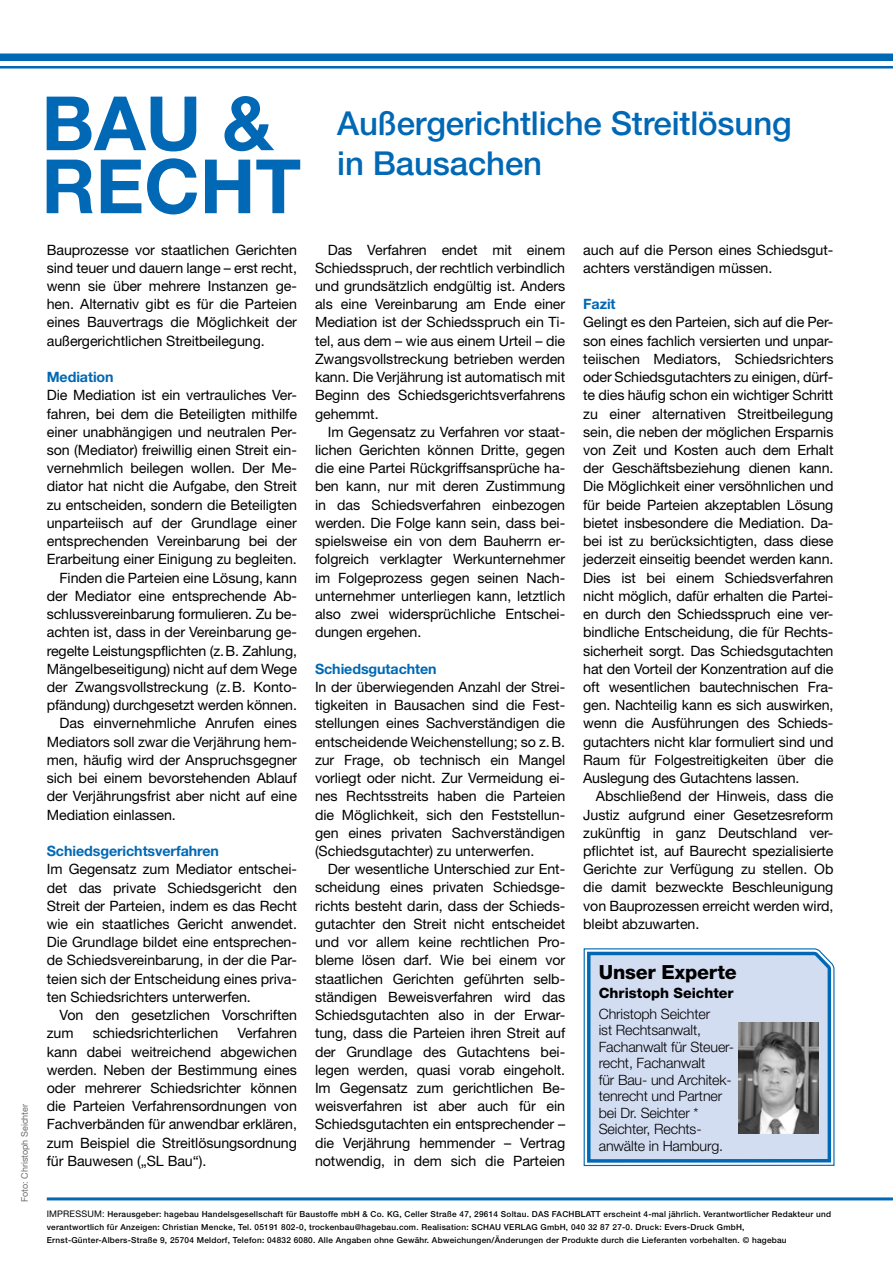
<style>
.page{position:relative;width:893px;height:1263px;background:#fff}
.page>*{position:absolute;margin:0;border:0;box-sizing:border-box;transform-origin:0 0}
.t1{font:700 75px/63px "Helvetica Neue";color:#0068b4}
.t2{font:500 33px/39.6px "Helvetica Neue";letter-spacing:-.005em;color:#0068b4}
.t3{font:800 19.5px "Helvetica Neue";letter-spacing:-.01em;color:#000}
.t4{font:14.25px/18.3px "Helvetica Neue";letter-spacing:-.005em;color:#000;text-align:justify}
.t5{font:300 14.25px/16.5px "Helvetica Neue";letter-spacing:-.01em;color:#000}
.t6{font:700 14.25px "Helvetica Neue";letter-spacing:-.005em;color:#0068b4}
.t7{font:800 14.25px "Helvetica Neue";color:#000}
.t8{font:9px "Helvetica Neue";color:#6e6e6e}
.t9{font:500 8.25px/12.8px "Helvetica Neue";letter-spacing:.03em;color:#000}
.s1{font-weight:400;font-size:9px}
</style>
<div class="page">
<svg style="left:1px;top:67px;width:892px;height:2px;background:#3e8cc6"></svg>
<svg style="left:1px;top:53px;width:892px;height:14px"></svg>
<hr style="left:47px;top:1197px;width:846px;height:3px;background:#0068b4">
<svg style="left:583px;top:948px;width:252px;height:219px;background:#80b3d9"></svg>
<svg style="left:585px;top:949px;width:248px;height:215px;background:#c5d5ed"></svg>
<img style="left:739px;top:1022px;width:80px;height:112px">
<p class="t8" style="left:18px;top:1202px;width:100px;rotate:-90deg">Foto: Christoph Seichter</p>
<h1 class="t1" style="left:41px;top:90px;width:261px">BAU &amp;<br>RECHT</h1>
<p class="t4" style="left:47px;top:240px;width:252px">Bauprozesse vor staatlichen Gerichten sind teuer und dauern lange – erst recht, wenn sie über mehrere Instanzen ge&shy;hen. Alternativ gibt es für die Parteien eines Bauvertrags die Möglichkeit der außergerichtlichen Streitbeilegung.</p>
<p class="t6" style="left:47px;top:368px;width:68px">Mediation</p>
<p class="t4" style="left:47px;top:386px;width:252px">Die Mediation ist ein vertrauliches Ver-</p>
<p class="t4" style="left:47px;top:404px;width:252px">fahren, bei dem die Beteiligten mithilfe</p>
<p class="t4" style="left:47px;top:422px;width:252px">einer unabhängigen und neutralen Per-</p>
<p class="t4" style="left:47px;top:441px;width:252px">son (Mediator) freiwillig einen Streit ein-</p>
<p class="t4" style="left:47px;top:459px;width:252px">vernehmlich beilegen wollen. Der Me-</p>
<p class="t4" style="left:47px;top:477px;width:252px">diator hat nicht die Aufgabe, den Streit</p>
<p class="t4" style="left:47px;top:495px;width:252px">zu entscheiden, sondern die Beteiligten</p>
<p class="t4" style="left:47px;top:513px;width:252px">unparteiisch auf der Grundlage einer</p>
<p class="t4" style="left:47px;top:532px;width:252px">entsprechenden Vereinbarung bei der</p>
<p class="t4" style="left:47px;top:550px;width:252px">Erarbeitung einer Einigung zu begleiten.</p>
<p class="t4" style="left:60px;top:568px;width:239px">Finden die Parteien eine Lösung, kann</p>
<p class="t4" style="left:47px;top:586px;width:252px">der Mediator eine entsprechende Ab-</p>
<p class="t4" style="left:47px;top:605px;width:249px">schlussvereinbarung formulieren. Zu be--</p>
<p class="t4" style="left:47px;top:623px;width:252px">achten ist, dass in der Vereinbarung ge-</p>
<p class="t4" style="left:47px;top:641px;width:252px">regelte Leistungspflichten (z.B. Zahlung,</p>
<p class="t4" style="left:47px;top:659px;width:252px">Mängelbeseitigung) nicht auf dem Wege</p>
<p class="t4" style="left:47px;top:677px;width:252px">der Zwangsvollstreckung (z.B. Konto-</p>
<p class="t4" style="left:47px;top:696px;width:252px">pfändung) durchgesetzt werden können.</p>
<p class="t4" style="left:60px;top:714px;width:239px">Das einvernehmliche Anrufen eines</p>
<p class="t4" style="left:47px;top:732px;width:252px">Mediators soll zwar die Verjährung hem-</p>
<p class="t4" style="left:47px;top:750px;width:252px">men, häufig wird der Anspruchsgegner</p>
<p class="t4" style="left:47px;top:769px;width:252px">sich bei einem bevorstehenden Ablauf</p>
<p class="t4" style="left:47px;top:787px;width:252px">der Verjährungsfrist aber nicht auf eine</p>
<p class="t4" style="left:47px;top:805px;width:131px">Mediation einlassen.</p>
<p class="t6" style="left:47px;top:842px;width:174px">Schiedsgerichtsverfahren</p>
<p class="t4" style="left:47px;top:860px;width:252px">Im Gegensatz zum Mediator entschei&shy;det das private Schiedsgericht den Streit der Parteien, indem es das Recht wie ein staatliches Gericht anwendet.<br>Die Grundlage bildet eine entsprechen&shy;de Schiedsvereinbarung, in der die Par&shy;teien sich der Entscheidung eines priva&shy;ten Schiedsrichters unterwerfen.</p>
<p class="t4" style="left:47px;top:1006px;width:252px;text-indent:13px">Von den gesetzlichen Vorschriften zum</p>
<p class="t4" style="left:47px;top:1024px;width:252px;text-indent:191px">Verfahren kann dabei weitreichend abgewichen werden. Neben der Bestimmung eines oder mehrerer Schiedsrichter können die Parteien Verfahrensordnungen von Fachverbänden für anwendbar erklären, zum Beispiel die Streitlösungsordnung für Bauwesen („SL Bau“).</p>
<p class="t4" style="left:93px;top:1024px;width:127px">schiedsrichterlichen</p>
<h2 class="t2" style="left:337px;top:103px;width:456px">Außergerichtliche Streitlösung in Bausachen</h2>
<p class="t4" style="left:315px;top:240px;width:252px;text-indent:13px">Das Verfahren endet mit einem Schiedsspruch, der rechtlich verbindlich und grundsätzlich endgültig ist. Anders als eine Vereinbarung am Ende einer Mediation ist der Schiedsspruch ein Ti&shy;tel, aus dem – wie aus einem Urteil – die Zwangsvollstreckung betrieben werden kann. Die Verjährung ist automatisch mit Beginn des Schiedsgerichtsverfahrens gehemmt.</p>
<p class="t4" style="left:315px;top:422px;width:252px;text-indent:13px">Im Gegensatz zu Verfahren vor staat&shy;lichen Gerichten können Dritte, gegen die eine Partei Rückgriffsansprüche ha&shy;ben kann, nur mit deren Zustimmung in das Schiedsverfahren einbezogen werden. Die Folge kann sein, dass bei&shy;spielsweise ein von dem Bauherrn er&shy;folgreich verklagter Werkunternehmer im Folgeprozess gegen seinen Nach&shy;unternehmer unterliegen kann, letztlich also zwei widersprüchliche Entschei&shy;dungen ergehen.</p>
<p class="t6" style="left:315px;top:660px;width:123px">Schiedsgutachten</p>
<p class="t4" style="left:315px;top:677px;width:252px">In der überwiegenden Anzahl der Strei&shy;tigkeiten in Bausachen sind die Fest&shy;stellungen eines Sachverständigen die entscheidende Weichenstellung; so z.B. zur Frage, ob technisch ein Mangel vorliegt oder nicht. Zur Vermeidung ei&shy;nes Rechtsstreits haben die Parteien die Möglichkeit, sich den Feststellun&shy;gen eines privaten Sachverständigen (Schiedsgutachter) zu unterwerfen.</p>
<p class="t4" style="left:315px;top:860px;width:252px;text-align:left;text-indent:13px">Der wesentliche Unterschied zur Ent&shy;scheidung eines privaten Schiedsge&shy;richts besteht darin, dass der Schieds&shy;gutachter den Streit nicht entscheidet und vor allem keine rechtlichen Pro&shy;bleme lösen darf. Wie bei einem vor staatlichen Gerichten geführten selb&shy;ständigen Beweisverfahren wird das Schiedsgutachten also in der Erwar&shy;tung, dass die Parteien ihren Streit auf der Grundlage des Gutachtens bei-- legen werden, quasi vorab eingeholt.<br>Im Gegensatz zum gerichtlichen Be&shy;weisverfahren ist aber auch für ein Schiedsgutachten ein entsprechender – die Verjährung hemmender – Vertrag notwendig, in dem sich die Parteien</p>
<p class="t4" style="left:583px;top:240px;width:252px">auch auf die Person eines Schiedsgut&shy;achters verständigen müssen.</p>
<p class="t6" style="left:583px;top:295px;width:34px">Fazit</p>
<p class="t4" style="left:583px;top:313px;width:252px;text-align:left">Gelingt es den Parteien, sich auf die Per-- son eines fachlich versierten und unpar&shy;teiischen Mediators, Schiedsrichters oder Schiedsgutachters zu einigen, dürf-- te dies häufig schon ein wichtiger Schritt zu einer alternativen Streitbeilegung sein, die neben der möglichen Ersparnis von Zeit und Kosten auch dem Erhalt der Geschäftsbeziehung dienen kann.<br>Die Möglichkeit einer versöhnlichen und für beide Parteien akzeptablen Lösung bietet insbesondere die Mediation. Da&shy;bei ist zu berücksichtigten, dass diese jederzeit einseitig beendet werden kann.<br>Dies ist bei einem Schiedsverfahren nicht möglich, dafür erhalten die Partei&shy;en durch den Schiedsspruch eine ver&shy;bindliche Entscheidung, die für Rechts&shy;sicherheit sorgt. Das Schiedsgutachten hat den Vorteil der Konzentration auf die oft wesentlichen bautechnischen Fra&shy;gen. Nachteilig kann es sich auswirken, wenn die Ausführungen des Schieds&shy;gutachters nicht klar formuliert sind und Raum für Folgestreitigkeiten über die Auslegung des Gutachtens lassen.</p>
<p class="t4" style="left:583px;top:787px;width:252px;text-indent:13px">Abschließend der Hinweis, dass die Justiz aufgrund einer Gesetzesreform zukünftig in ganz Deutschland ver&shy;pflichtet ist, auf Baurecht spezialisierte Gerichte zur Verfügung zu stellen. Ob die damit bezweckte Beschleunigung von Bauprozessen erreicht werden wird, bleibt abzuwarten.</p>
<h3 class="t3" style="left:599px;top:960px;width:139px">Unser Experte</h3>
<p class="t7" style="left:599px;top:984px;width:136px">Christoph Seichter</p>
<p class="t5" style="left:599px;top:1005px;width:137px">Christoph Seichter<br>ist Rechtsanwalt,<br>Fachanwalt für Steuer&shy;recht, Fachanwalt<br>für Bau- und Architek&shy;tenrecht und Partner bei Dr. Seichter *<br>Seichter, Rechts&shy;anwälte in Hamburg.</p>
<p class="t9" style="left:47px;top:1208px;width:786px"><span class="s1">IMPRESSUM:</span> Herausgeber: hagebau Handelsgesellschaft für Baustoffe mbH &amp; Co. KG, Celler Straße 47, 29614 Soltau. DAS FACHBLATT erscheint 4-mal jährlich. Verantwortlicher Redakteur und verantwortlich für Anzeigen: Christian Mencke, Tel. 05191 802-0, trockenbau@hagebau.com. Realisation: SCHAU VERLAG GmbH, 040 32 87 27-0. Druck: Evers-Druck GmbH,<br>Ernst-Günter-Albers-Straße 9, 25704 Meldorf, Telefon: 04832 6080. Alle Angaben ohne Gewähr. Abweichungen/Änderungen der Produkte durch die Lieferanten vorbehalten. © hagebau</p>
</div>
